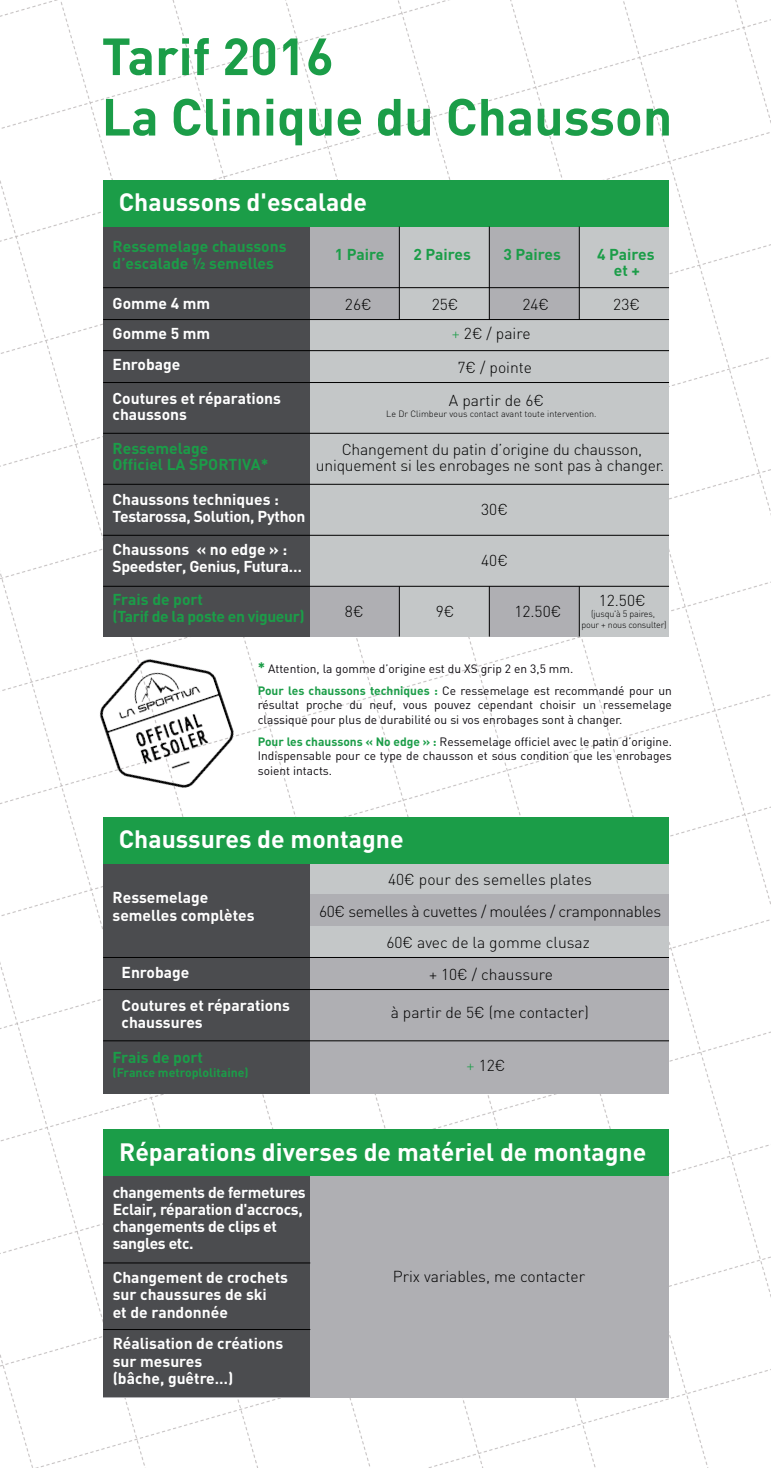
<style>
.page{position:relative;width:771px;height:1468px;background:#fff}
.page>*{position:absolute;margin:0;border:0;box-sizing:border-box;transform-origin:0 0}
.t1{font:700 51.45px/60.4px "DIN";color:#1b9d48}
.t2{font:700 24.9px "DIN";color:#fff}
.t3{font:300 15.75px/31.5px "DIN";letter-spacing:-.01em;color:#000;text-align:center}
.t4{font:700 15.6px/17.1px "DIN";color:#fff}
.t5{font:700 15.6px/17.1px "DIN";letter-spacing:-.02em;color:#fff}
.t6{font:700 15.6px/16.5px "DIN";color:#1b9d48}
.t7{font:700 15.6px/16.5px "DIN";letter-spacing:-.025em;color:#1b9d48}
.t8{font:700 12.3px "DIN";color:#1b9d48}
.t9{font:12px/14.2px "DIN";color:#0e0b10}
.t10{font:300 9px/11.2px "DIN";letter-spacing:-.005em;color:#000;text-align:center}
.s1{color:#1b9d48}
.s2{font-family:"DIN Bold Alternate";font-size:15px;color:#1b9d48}
.s3{font-family:"DIN Bold Alternate";color:#1b9d48}
</style>
<div class="page">
<img style="left:0;top:0;width:771px;height:1468px">
<img style="left:71px;top:627px;width:193px;height:193px">
<div style="left:103px;top:864px;width:566px;height:230px;background:#afafb3"></div>
<div style="left:106px;top:863px;width:563px;height:31px;background:#c4c7c8"></div>
<div style="left:106px;top:926px;width:563px;height:31px;background:#c4c7c8"></div>
<div style="left:103px;top:861px;width:207px;height:233px;background:#4b4c4f"></div>
<hr style="left:103px;top:957px;width:566px;height:1px;background:#000">
<hr style="left:103px;top:989px;width:566px;height:1px;background:#000">
<hr style="left:103px;top:1041px;width:566px;height:1px;background:#000">
<div style="left:103px;top:817px;width:566px;height:46px;background:#1b9d48"></div>
<div style="left:103px;top:227px;width:566px;height:410px;background:#c4c7c8"></div>
<div style="left:103px;top:224px;width:207px;height:413px;background:#4b4c4f"></div>
<div style="left:310px;top:288px;width:359px;height:32px;background:#afafb3"></div>
<div style="left:310px;top:226px;width:90px;height:62px;background:#afafb3"></div>
<div style="left:399px;top:226px;width:90px;height:94px;background:#c4c7c8"></div>
<div style="left:489px;top:226px;width:90px;height:62px;background:#afafb3"></div>
<div style="left:579px;top:226px;width:90px;height:94px;background:#c4c7c8"></div>
<div style="left:310px;top:586px;width:90px;height:51px;background:#afafb3"></div>
<div style="left:489px;top:586px;width:90px;height:51px;background:#afafb3"></div>
<hr style="left:103px;top:433px;width:566px;height:1px;background:#000">
<div style="left:103px;top:180px;width:566px;height:46px;background:#1b9d48"></div>
<div style="left:103px;top:1169px;width:566px;height:228px;background:#afafb3"></div>
<div style="left:103px;top:1175px;width:207px;height:222px;background:#4b4c4f"></div>
<hr style="left:103px;top:1263px;width:207px;height:1px;background:#000">
<hr style="left:103px;top:1329px;width:207px;height:1px;background:#000">
<div style="left:103px;top:1130px;width:566px;height:46px;background:#1b9d48"></div>
<hr style="left:103px;top:382px;width:566px;height:1px;background:#000">
<hr style="left:103px;top:350px;width:566px;height:1px;background:#000">
<hr style="left:103px;top:319px;width:566px;height:1px;background:#000">
<hr style="left:103px;top:287px;width:566px;height:1px;background:#000">
<hr style="left:399px;top:227px;width:1px;height:93px;background:#000">
<hr style="left:489px;top:227px;width:1px;height:93px;background:#000">
<hr style="left:579px;top:227px;width:1px;height:93px;background:#000">
<hr style="left:399px;top:586px;width:1px;height:51px;background:#000">
<hr style="left:489px;top:586px;width:1px;height:51px;background:#000">
<hr style="left:579px;top:586px;width:1px;height:51px;background:#000">
<hr style="left:103px;top:484px;width:566px;height:1px;background:#000">
<hr style="left:103px;top:535px;width:566px;height:1px;background:#000">
<hr style="left:103px;top:586px;width:566px;height:1px;background:#000">
<h1 class="t1" style="left:102px;top:24px;width:572px">Tarif 2016<br>La Clinique du Chausson</h1>
<h2 class="t2" style="left:119px;top:186px;width:250px">Chaussons d'escalade</h2>
<h3 class="t6" style="left:113px;top:238px;width:175px">Ressemelage chaussons d’escalade ½ semelles</h3>
<h3 class="t4" style="left:113px;top:288px;width:99px;line-height:30.5px;text-align:justify">Gomme 4 mm Gomme 5 mm Enrobage</h3>
<h3 class="t4" style="left:113px;top:389px;width:170px;line-height:16.5px">Coutures et réparations chaussons</h3>
<h3 class="t6" style="left:113px;top:439px;width:157px">Ressemelage<br>Officiel LA SPORTIVA*</h3>
<h3 class="t6" style="left:335px;top:245px;width:51px">1 Paire</h3>
<h3 class="t6" style="left:413px;top:245px;width:59px">2 Paires</h3>
<h3 class="t6" style="left:503px;top:245px;width:59px">3 Paires</h3>
<h3 class="t6" style="left:597px;top:245px;width:59px;text-align:center">4 Paires et +</h3>
<h3 class="t3" style="left:345px;top:288px;width:28px">26€</h3>
<h3 class="t3" style="left:432px;top:288px;width:28px">25€</h3>
<h3 class="t3" style="left:522px;top:288px;width:28px">24€</h3>
<h3 class="t3" style="left:613px;top:288px;width:28px">23€</h3>
<h3 class="t3" style="left:452px;top:317px;width:82px;line-height:33.8px"><span class="s1">+</span> 2€ / paire<br>7€ / pointe</h3>
<h3 class="t3" style="left:449px;top:384px;width:97px">A partir de 6€</h3>
<p class="t10" style="left:386px;top:408px;width:212px">Le Dr Climbeur vous contact avant toute intervention.</p>
<h3 class="t3" style="left:316px;top:441px;width:350px;line-height:16.5px">Changement du patin d’origine du chausson, uniquement si les enrobages ne sont pas à changer.</h3>
<h3 class="t5" style="left:113px;top:491px;width:194px;line-height:16.5px">Chaussons techniques :<br>Testarossa, Solution, Python</h3>
<h3 class="t5" style="left:113px;top:541px;width:191px;line-height:16.5px">Chaussons « no edge » :<br>Speedster, Genius, Futura…</h3>
<h3 class="t7" style="left:113px;top:591px;width:194px">Frais de port<br>(Tarif de la poste en vigueur)</h3>
<h3 class="t3" style="left:481px;top:493px;width:28px">30€</h3>
<h3 class="t3" style="left:481px;top:544px;width:28px">40€</h3>
<h3 class="t3" style="left:599px;top:584px;width:49px">12.50€</h3>
<p class="t10" style="left:581px;top:608px;width:87px">(jusqu'à 5 paires,<br>pour + nous consulter)</p>
<p class="t9" style="left:258px;top:657px;width:416px;line-height:22.5px"><span class="s2">*</span> Attention, la gomme d’origine est du XS grip 2 en 3,5 mm.<br><span class="s3">Pour les chaussons techniques :</span> Ce ressemelage est recommandé pour un</p>
<p class="t9" style="left:258px;top:698px;width:416px">résultat proche du neuf, vous pouvez cependant choisir un ressemelage classique pour plus de durabilité ou si vos enrobages sont à changer.</p>
<p class="t9" style="left:258px;top:735px;width:416px;text-align:justify"><span class="s3">Pour les chaussons « No edge » :</span> Ressemelage officiel avec le patin d’origine.<br>Indispensable pour ce type de chausson et sous condition que les enrobages soient intacts.</p>
<h3 class="t3" style="left:345px;top:595px;width:20px">8€</h3>
<h3 class="t3" style="left:436px;top:595px;width:20px">9€</h3>
<h3 class="t3" style="left:514px;top:595px;width:49px">12.50€</h3>
<h2 class="t2" style="left:119px;top:823px;width:286px">Chaussures de montagne</h2>
<h3 class="t4" style="left:113px;top:888px;width:144px">Ressemelage semelles complètes</h3>
<h3 class="t4" style="left:122px;top:955px;width:170px;line-height:33.2px">Enrobage<br>Coutures et réparations</h3>
<h3 class="t4" style="left:122px;top:1013px;width:83px">chaussures</h3>
<h3 class="t6" style="left:113px;top:1048px;width:92px">Frais de port</h3>
<p class="t8" style="left:113px;top:1064px;width:138px">(France metroplolitaine)</p>
<h3 class="t3" style="left:319px;top:864px;width:343px">40€ pour des semelles plates<br>60€ semelles à cuvettes / moulées / cramponnables<br>60€ avec de la gomme clusaz</h3>
<h3 class="t3" style="left:429px;top:958px;width:125px">+ 10€ / chaussure</h3>
<h3 class="t3" style="left:391px;top:997px;width:200px">à partir de 5€ (me contacter)</h3>
<h3 class="t3" style="left:467px;top:1050px;width:40px"><span class="s1">+</span> 12€</h3>
<h2 class="t2" style="left:119px;top:1136px;width:529px">Réparations diverses de matériel de montagne</h2>
<h3 class="t5" style="left:113px;top:1183px;width:194px">changements de fermetures<br>Eclair, réparation d'accrocs, changements de clips et sangles etc.</h3>
<h3 class="t4" style="left:113px;top:1268px;width:177px">Changement de crochets sur chaussures de ski<br>et de randonnée</h3>
<h3 class="t4" style="left:113px;top:1335px;width:172px">Réalisation de créations sur mesures<br>(bâche, guêtre…)</h3>
<h3 class="t3" style="left:393px;top:1260px;width:194px">Prix variables, me contacter</h3>
</div>
